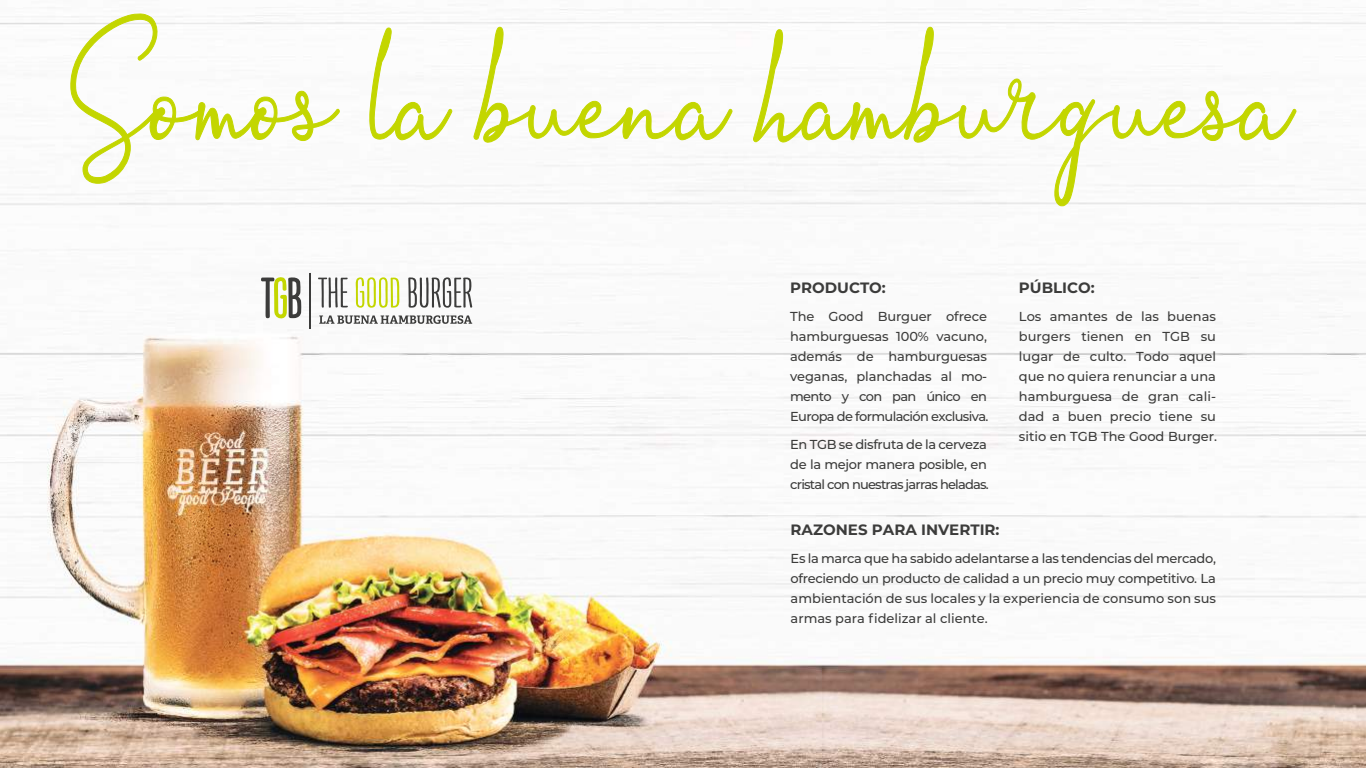
<style>
.page{position:relative;width:1366px;height:768px;background:#fff}
.page>*{position:absolute;margin:0;border:0;box-sizing:border-box;transform-origin:0 0}
.t1{font:115.7px "Ortisan Signature";color:#c3d600;scale:.82 1}
.t2{font:700 15px "Montserrat";color:#3c3c3b}
.t3{font:500 13px/20px "Montserrat";letter-spacing:-.025em;color:#3c3c3b;text-align:justify}
</style>
<div class="page">
<img style="left:0;top:7px;width:1366px;height:761px">
<svg style="left:261px;top:276px;width:40px;height:43px"></svg>
<hr style="left:310px;top:273px;width:1px;height:55px;background:#3c3c3b">
<svg style="left:318px;top:277px;width:30px;height:31px"></svg>
<svg style="left:356px;top:277px;width:43px;height:31px"></svg>
<svg style="left:408px;top:277px;width:64px;height:31px"></svg>
<svg style="left:319px;top:315px;width:153px;height:9px"></svg>
<svg style="left:71px;top:14px;width:269px;height:170px"></svg>
<svg style="left:369px;top:28px;width:84px;height:112px"></svg>
<svg style="left:474px;top:27px;width:259px;height:116px"></svg>
<svg style="left:753px;top:27px;width:544px;height:180px"></svg>
<h1 class="t1" style="left:70px;top:31px;width:1492px">Somos la buena hamburguesa</h1>
<p class="t2" style="left:790px;top:277px;width:97px">PRODUCTO:</p>
<p class="t3" style="left:790px;top:306px;width:200px">The Good Burguer ofrece hamburguesas 100% vacuno, además de hamburguesas veganas, planchadas al mo&shy;mento y con pan único en Europa de formulación exclusiva.</p>
<p class="t3" style="left:790px;top:434px;width:200px;text-align:left">En TGB se disfruta de la cerveza de la mejor manera posible, en cristal con nuestras jarras heladas.</p>
<p class="t2" style="left:1019px;top:277px;width:77px">PÚBLICO:</p>
<p class="t3" style="left:1019px;top:306px;width:200px">Los amantes de las buenas burgers tienen en TGB su lugar de culto. Todo aquel que no quiera renunciar a una hamburguesa de gran cali&shy;dad a buen precio tiene su sitio en TGB The Good Burger.</p>
<p class="t2" style="left:791px;top:519px;width:210px">RAZONES PARA INVERTIR:</p>
<p class="t3" style="left:791px;top:548px;width:427px">Es la marca que ha sabido adelantarse a las tendencias del mercado, ofreciendo un producto de calidad a un precio muy competitivo. La ambientación de sus locales y la experiencia de consumo son sus armas para fidelizar al cliente.</p>
</div>
